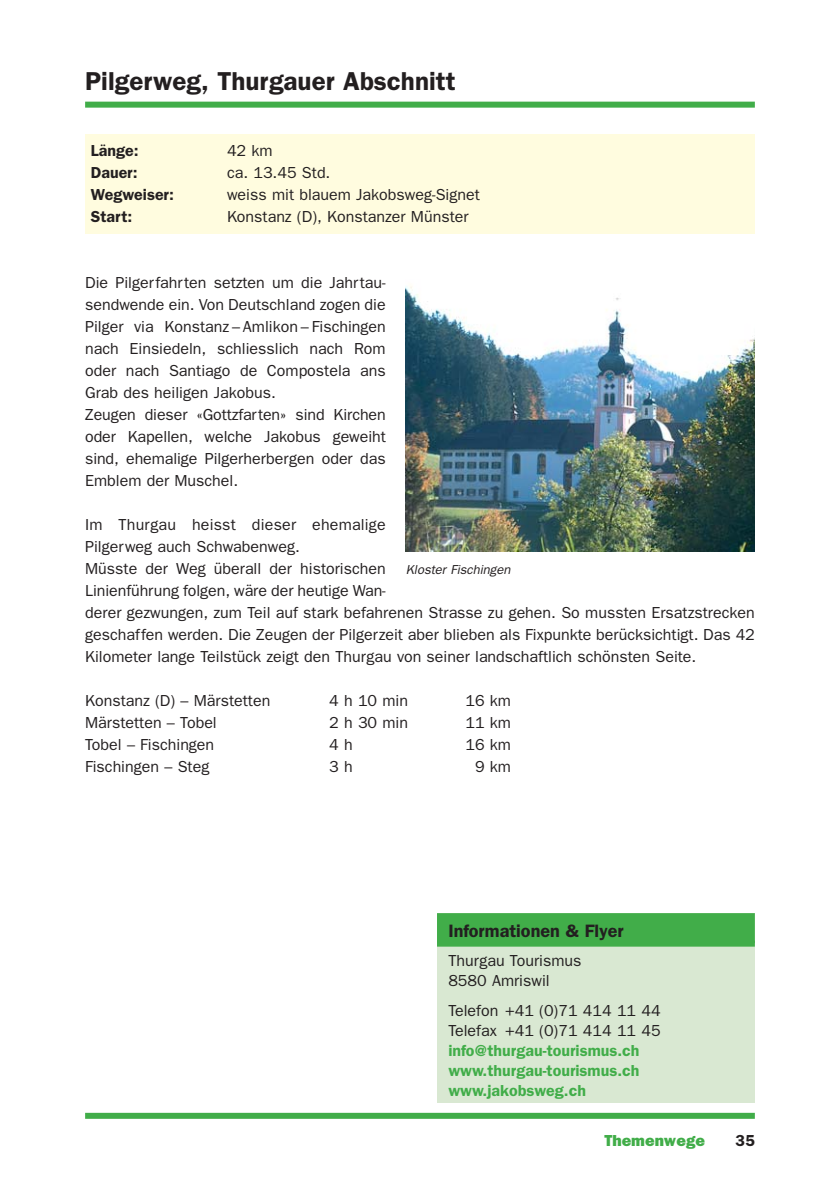
<style>
.page{position:relative;width:840px;height:1191px;background:#fff}
.page>*{position:absolute;margin:0;border:0;box-sizing:border-box;transform-origin:0 0}
.t1{font:600 26px "Franklin Gothic";color:#231f20}
.t2{font:600 18px "Franklin Gothic";color:#231f20}
.t3{font:16px/22px "Franklin Gothic";color:#231f20}
.t4{font:600 16px/20px "Franklin Gothic";color:#41ad49;text-align:justify}
.t5{font:600 16px "Franklin Gothic";color:#231f20}
.t6{font:800 16px "Franklin Gothic";color:#41ad49}
.t7{font:italic 13px "Franklin Gothic";color:#231f20}
</style>
<div class="page">
<div style="left:85px;top:1112px;width:669px;height:6px;background:#41ad49"></div>
<div style="left:85px;top:102px;width:669px;height:6px;background:#41ad49"></div>
<div style="left:85px;top:134px;width:669px;height:99px;background:#fffcdf"></div>
<div style="left:437px;top:913px;width:317px;height:189px;background:#d9e8d2"></div>
<div style="left:437px;top:913px;width:317px;height:30px;background:#41ad49"></div>
<div style="left:437px;top:940px;width:317px;height:6px;background:#41ad49"></div>
<img style="left:405px;top:286px;width:349px;height:265px">
<h1 class="t1" style="left:85px;top:72px;width:372px">Pilgerweg, Thurgauer Abschnitt</h1>
<p class="t5" style="left:91px;top:145px;width:49px">Länge:</p>
<p class="t3" style="left:227px;top:141px;width:47px">42 km</p>
<p class="t5" style="left:91px;top:167px;width:48px">Dauer:</p>
<p class="t3" style="left:227px;top:163px;width:105px">ca. 13.45 Std.</p>
<p class="t5" style="left:91px;top:189px;width:84px">Wegweiser:</p>
<p class="t3" style="left:227px;top:185px;width:254px">weiss mit blauem Jakobsweg-Signet</p>
<p class="t5" style="left:91px;top:211px;width:43px">Start:</p>
<p class="t3" style="left:227px;top:207px;width:243px">Konstanz (D), Konstanzer Münster</p>
<p class="t3" style="left:85px;top:273px;width:302px">Die Pilgerfahrten setzten um die Jahrtau&shy;sendwende ein. Von Deutschland zogen die Pilger via Konstanz – Amlikon – Fischingen nach Einsiedeln, schliesslich nach Rom oder nach Santiago de Compostela ans Grab des heiligen Jakobus.<br>Zeugen dieser «Gottzfarten» sind Kirchen oder Kapellen, welche Jakobus geweiht sind, ehemalige Pilgerherbergen oder das Emblem der Muschel.</p>
<p class="t3" style="left:85px;top:515px;width:671px">Im Thurgau heisst dieser ehemalige<br>Pilgerweg auch Schwabenweg.<br>Müsste der Weg überall der historischen<br>Linienführung folgen, wäre der heutige Wan-<br>derer gezwungen, zum Teil auf stark befahrenen Strasse zu gehen. So mussten Ersatzstrecken geschaffen werden. Die Zeugen der Pilgerzeit aber blieben als Fixpunkte berücksichtigt. Das 42<br>Kilometer lange Teilstück zeigt den Thurgau von seiner landschaftlich schönsten Seite.</p>
<p class="t3" style="left:85px;top:691px;width:187px">Konstanz (D) – Märstetten</p>
<p class="t3" style="left:329px;top:691px;width:80px">4 h 10 min</p>
<p class="t3" style="left:465px;top:691px;width:47px">16 km</p>
<p class="t3" style="left:85px;top:713px;width:133px">Märstetten – Tobel</p>
<p class="t3" style="left:329px;top:713px;width:80px">2 h 30 min</p>
<p class="t3" style="left:465px;top:713px;width:47px">11 km</p>
<p class="t3" style="left:85px;top:735px;width:131px">Tobel – Fischingen</p>
<p class="t3" style="left:329px;top:735px;width:25px">4 h</p>
<p class="t3" style="left:465px;top:735px;width:47px">16 km</p>
<p class="t3" style="left:85px;top:757px;width:126px">Fischingen – Steg</p>
<p class="t3" style="left:329px;top:757px;width:25px">3 h</p>
<p class="t3" style="left:474px;top:757px;width:37px">9 km</p>
<p class="t7" style="left:405px;top:565px;width:106px">Kloster Fischingen</p>
<p class="t2" style="left:448px;top:925px;width:177px">Informationen &amp; Flyer</p>
<p class="t3" style="left:448px;top:951px;width:134px;line-height:20px">Thurgau Tourismus<br>8580 Amriswil</p>
<p class="t3" style="left:448px;top:1001px;width:214px;line-height:20px">Telefon +41 (0)71 414 11 44<br>Telefax +41 (0)71 414 11 45</p>
<p class="t4" style="left:448px;top:1041px;width:193px">info@thurgau-tourismus.ch www.thurgau-tourismus.ch www.jakobsweg.ch</p>
<p class="t6" style="left:604px;top:1135px;width:102px">Themenwege</p>
<p class="t5" style="left:735px;top:1135px;width:21px">35</p>
</div>
